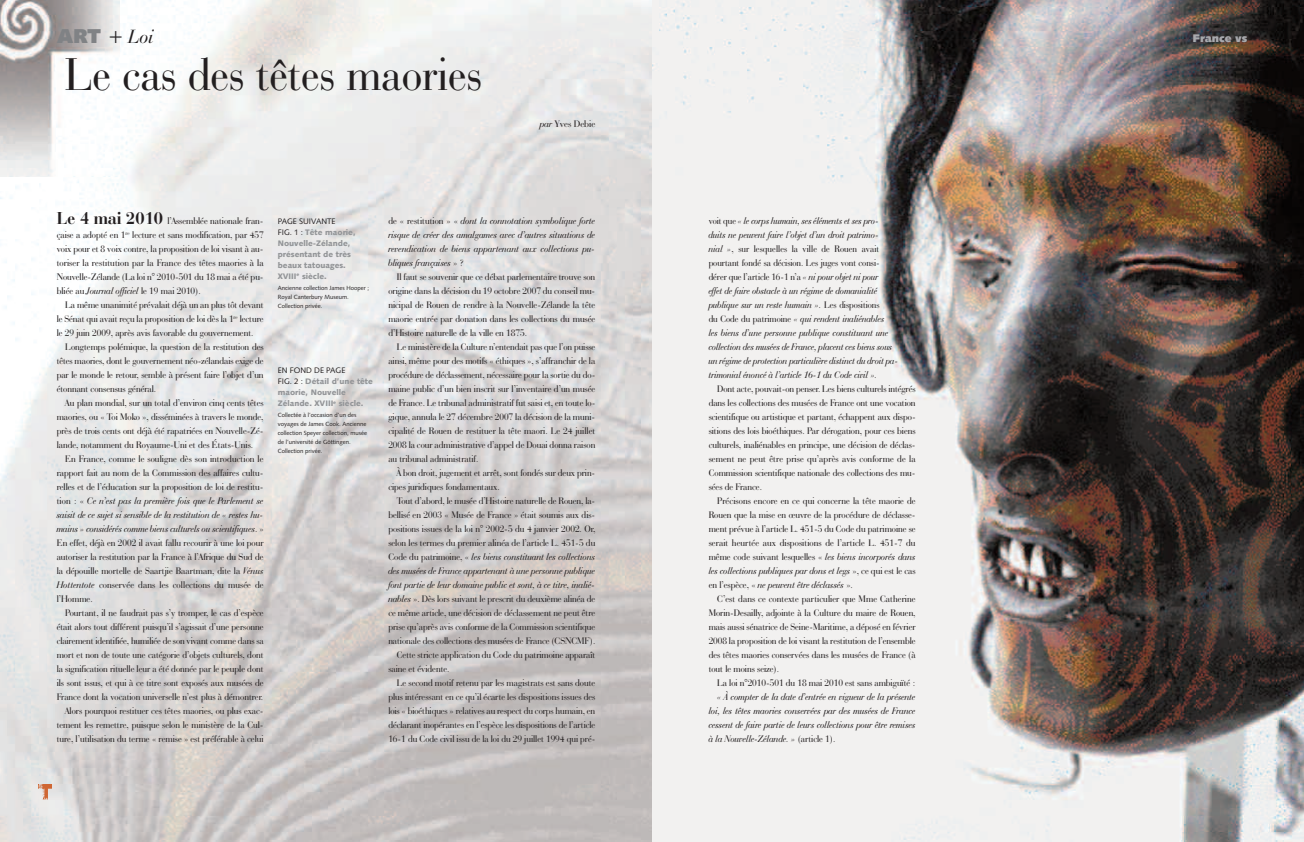
<style>
.page{position:relative;width:1304px;height:842px;background:#fff}
.page>*{position:absolute;margin:0;border:0;box-sizing:border-box;transform-origin:0 0}
.t1{font:48px "Bauer Bodoni BT";letter-spacing:.01em;color:#231f20;scale:.95 1}
.t2{font:900 20px "Syntax";color:#808285}
.t3{font:900 11px "Syntax";color:#a8a9ad}
.t4{font:10px/14px "Bauer Bodoni BT";color:#231f20;text-align:justify;scale:.96 1}
.t5{font:italic 10px/14px "Bauer Bodoni BT";color:#231f20;scale:.94 1}
.t6{font:italic 10px/14px "Bauer Bodoni BT";color:#231f20;text-align:justify;scale:.96 1}
.t7{font:10px "Bauer Bodoni BT";color:#231f20}
.t8{font:900 8px/11px "Syntax";color:#939598}
.t9{font:6px/9px "Syntax";color:#231f20}
.s1{font-family:"Bauer Bodoni BT";font-weight:400;color:#231f20}
.s2{font-family:"Bauer Bodoni BT";font-weight:400;font-style:italic;color:#231f20}
.s3{font-style:italic}
.s4{font-weight:700;font-size:18px}
.s5{font-weight:400;color:#231f20}
.s6{font-style:normal}
</style>
<div class="page">
<img style="left:0;top:0;width:1304px;height:842px">
<img style="left:38px;top:785px;width:13px;height:14px">
<img style="left:0;top:0;width:119px;height:177px">
<h2 class="t2" style="left:57px;top:28px;width:99px">ART <span class="s1">+</span> <span class="s2">Loi</span></h2>
<p class="t3" style="left:1193px;top:34px;width:56px">France vs</p>
<h1 class="t1" style="left:65px;top:57px;width:440px">Le cas des têtes maories</h1>
<p class="t7" style="left:540px;top:120px;width:57px"><span class="s3">par</span> Yves Debie</p>
<p class="t4" style="left:57px;top:215px;width:217px"><span class="s4">Le 4 mai 2010</span> l’Assemblée nationale fran&shy;çaise a adopté en 1<sup>re</sup> lecture et sans modification, par 457 voix pour et 8 voix contre, la proposition de loi visant à au&shy;toriser la restitution par la France des têtes maories à la Nouvelle-Zélande (La loi n° 2010-501 du 18 mai a été pu&shy;bliée au <span class="s3">Journal officiel</span> le 19 mai 2010).</p>
<p class="t4" style="left:57px;top:299px;width:217px;text-indent:9px">La même unanimité prévalait déjà un an plus tôt devant le Sénat qui avait reçu la proposition de loi dès la 1<sup>re</sup> lecture le 29 juin 2009, après avis favorable du gouvernement.</p>
<p class="t4" style="left:57px;top:341px;width:217px;text-indent:9px">Longtemps polémique, la question de la restitution des têtes maories, dont le gouvernement néo-zélandais exige de par le monde le retour, semble à présent faire l’objet d’un étonnant consensus général.</p>
<p class="t4" style="left:57px;top:397px;width:217px;text-indent:9px">Au plan mondial, sur un total d’environ cinq cents têtes maories, ou « Toi Moko », disséminées à travers le monde, près de trois cents ont déjà été rapatriées en Nouvelle-Zé&shy;lande, notamment du Royaume-Uni et des États-Unis.</p>
<p class="t4" style="left:57px;top:453px;width:217px;text-indent:9px">En France, comme le souligne dès son introduction le rapport fait au nom de la Commission des affaires cultu&shy;relles et de l’éducation sur la proposition de loi de restitu&shy;tion : « <span class="s3">Ce n’est pas la première fois que le Parlement se saisit de ce sujet si sensible de la restitution de « restes hu&shy;mains » considérés comme biens culturels ou scientifiques</span>. » En effet, déjà en 2002 il avait fallu recourir à une loi pour autoriser la restitution par la France à l’Afrique du Sud de la dépouille mortelle de Saartjie Baartman, dite la <span class="s3">Vénus Hottentote</span> conservée dans les collections du musée de l’Homme.</p>
<p class="t4" style="left:57px;top:607px;width:217px;text-align:right">Pourtant, il ne faudrait pas s’y tromper, le cas d’espèce était alors tout différent puisqu’il s’agissait d’une personne clairement identifiée, humiliée de son vivant comme dans sa mort et non de toute une catégorie d’objets culturels, dont la signification rituelle leur a été donnée par le peuple dont ils sont issus, et qui à ce titre sont exposés aux musées de France dont la vocation universelle n’est plus à démontrer.<br>Alors pourquoi restituer ces têtes maories, ou plus exac&shy;tement les remettre, puisque selon le ministère de la Cul&shy;ture, l’utilisation du terme « remise » est préférable à celui</p>
<p class="t8" style="left:278px;top:216px;width:79px"><span class="s5">PAGE SUIVANTE<br>FIG. 1 :</span> Tête maorie,<br>Nouvelle-Zélande, présentant de très beaux tatouages.<br>XVIII<sup>e</sup> siècle.</p>
<p class="t9" style="left:278px;top:284px;width:93px">Ancienne collection James Hooper ;<br>Royal Canterbury Museum.<br>Collection privée.</p>
<p class="t8" style="left:278px;top:366px;width:97px"><span class="s5">EN FOND DE PAGE<br>FIG. 2 :</span> Détail d’une tête maorie, Nouvelle<br>Zélande. XVIII<sup>e</sup> siècle.</p>
<p class="t9" style="left:278px;top:411px;width:91px">Collectée à l’occasion d’un des voyages de James Cook. Ancienne collection Speyer collection, musée de l’université de Göttingen.<br>Collection privée.</p>
<p class="t6" style="left:388px;top:215px;width:217px"><span class="s6">de « restitution » «</span> dont la connotation symbolique forte risque de créer des amalgames avec d’autres situations de revendication de biens appartenant aux collections pu&shy;bliques françaises <span class="s6">» ?</span></p>
<p class="t4" style="left:388px;top:271px;width:217px;text-indent:9px">Il faut se souvenir que ce débat parlementaire trouve son origine dans la décision du 19 octobre 2007 du conseil mu&shy;nicipal de Rouen de rendre à la Nouvelle-Zélande la tête maorie entrée par donation dans les collections du musée d’Histoire naturelle de la ville en 1875.</p>
<p class="t4" style="left:388px;top:341px;width:217px;text-indent:9px">Le ministère de la Culture n’entendait pas que l’on puisse ainsi, même pour des motifs « éthiques », s’affranchir de la procédure de déclassement, nécessaire pour la sortie du do&shy;maine public d’un bien inscrit sur l’inventaire d’un musée de France. Le tribunal administratif fut saisi et, en toute lo&shy;gique, annula le 27 décembre 2007 la décision de la muni&shy;cipalité de Rouen de restituer la tête maori. Le 24 juillet 2008 la cour administrative d’appel de Douai donna raison au tribunal administratif.</p>
<p class="t4" style="left:388px;top:467px;width:217px;text-indent:9px">À bon droit, jugement et arrêt, sont fondés sur deux prin&shy;cipes juridiques fondamentaux.</p>
<p class="t4" style="left:397px;top:495px;width:208px">Tout d’abord, le musée d’Histoire naturelle de Rouen, la-</p>
<p class="t4" style="left:388px;top:509px;width:217px">bellisé en 2003 « Musée de France » était soumis aux dis-</p>
<p class="t4" style="left:388px;top:523px;width:217px">positions issues de la loi n° 2002-5 du 4 janvier 2002. Or,</p>
<p class="t4" style="left:388px;top:537px;width:217px">selon les termes du premier alinéa de l’article L. 451-5 du</p>
<p class="t6" style="left:388px;top:551px;width:217px"><span class="s6">Code du patrimoine, «</span> les biens constituant les collections</p>
<p class="t6" style="left:388px;top:565px;width:217px">des musées de France appartenant à une personne publique</p>
<p class="t6" style="left:388px;top:579px;width:217px">font partie de leur domaine public et sont, à ce titre, inalié-</p>
<p class="t4" style="left:388px;top:593px;width:217px"><span class="s3">nables</span> ». Dès lors suivant le prescrit du deuxième alinéa de</p>
<p class="t4" style="left:388px;top:607px;width:217px">ce même article, une décision de déclassement ne peut être</p>
<p class="t4" style="left:388px;top:621px;width:217px">prise qu’après avis conforme de la Commission scientifique</p>
<p class="t4" style="left:388px;top:635px;width:217px">nationale des collections des musées de France (CSNCMF).</p>
<p class="t4" style="left:397px;top:649px;width:208px">Cette stricte application du Code du patrimoine apparaît</p>
<p class="t4" style="left:388px;top:663px;width:65px">saine et évidente.</p>
<p class="t4" style="left:397px;top:677px;width:208px">Le second motif retenu par les magistrats est sans doute</p>
<p class="t4" style="left:388px;top:691px;width:217px">plus intéressant en ce qu’il écarte les dispositions issues des</p>
<p class="t4" style="left:388px;top:705px;width:217px">lois « bioéthiques » relatives au respect du corps humain, en</p>
<p class="t4" style="left:388px;top:719px;width:217px">déclarant inopérantes en l’espèce les dispositions de l’article</p>
<p class="t4" style="left:388px;top:733px;width:217px">16-1 du Code civil issu de la loi du 29 juillet 1994 qui pré-</p>
<p class="t5" style="left:709px;top:215px;width:203px"><span class="s6">voit que</span> « le corps humain, ses éléments et ses pro&shy;duits ne peuvent faire l’objet d’un droit patrimo-<br>nial »<span class="s6">, sur lesquelles la ville de Rouen avait pourtant fondé sa décision. Les juges vont consi&shy;dérer que l’article 16-1 n’a</span> « ni pour objet ni pour<br>effet de faire obstacle à un régime de domanialité publique sur un reste humain ». <span class="s6">Les dispositions<br>du Code du patrimoine</span> « qui rendent inaliénables<br>les biens d’une personne publique constituant une collection des musées de France, placent ces biens sous un régime de protection particulière distinct du droit pa&shy;trimonial énoncé à l’article 16-1 du Code civil ».</p>
<p class="t4" style="left:709px;top:383px;width:217px;text-indent:9px">Dont acte, pouvait-on penser. Les biens culturels intégrés dans les collections des musées de France ont une vocation scientifique ou artistique et partant, échappent aux dispo&shy;sitions des lois bioéthiques. Par dérogation, pour ces biens culturels, inaliénables en principe, une décision de déclas&shy;sement ne peut être prise qu’après avis conforme de la Commission scientifique nationale des collections des mu&shy;sées de France.</p>
<p class="t4" style="left:709px;top:495px;width:217px;text-indent:9px">Précisons encore en ce qui concerne la tête maorie de Rouen que la mise en œuvre de la procédure de déclasse&shy;ment prévue à l’article L. 451-5 du Code du patrimoine se serait heurtée aux dispositions de l’article L. 451-7 du même code suivant lesquelles « <span class="s3">les biens incorporés dans les collections publiques par dons et legs</span> », ce qui est le cas en l’espèce, « <span class="s3">ne peuvent être déclassés</span> ».</p>
<p class="t4" style="left:709px;top:593px;width:217px;text-indent:9px">C’est dans ce contexte particulier que Mme Catherine Morin-Desailly, adjointe à la Culture du maire de Rouen, mais aussi sénatrice de Seine-Maritime, a déposé en février 2008 la proposition de loi visant la restitution de l’ensemble des têtes maories conservées dans les musées de France (à tout le moins seize).</p>
<p class="t4" style="left:717px;top:677px;width:208px">La loi n°2010-501 du 18 mai 2010 est sans ambiguïté :</p>
<p class="t6" style="left:709px;top:691px;width:217px;text-indent:9px">« À compter de la date d’entrée en vigueur de la présente loi, les têtes maories conservées par des musées de France cessent de faire partie de leurs collections pour être remises à la Nouvelle-Zélande. » <span class="s6">(article 1).</span></p>
</div>
